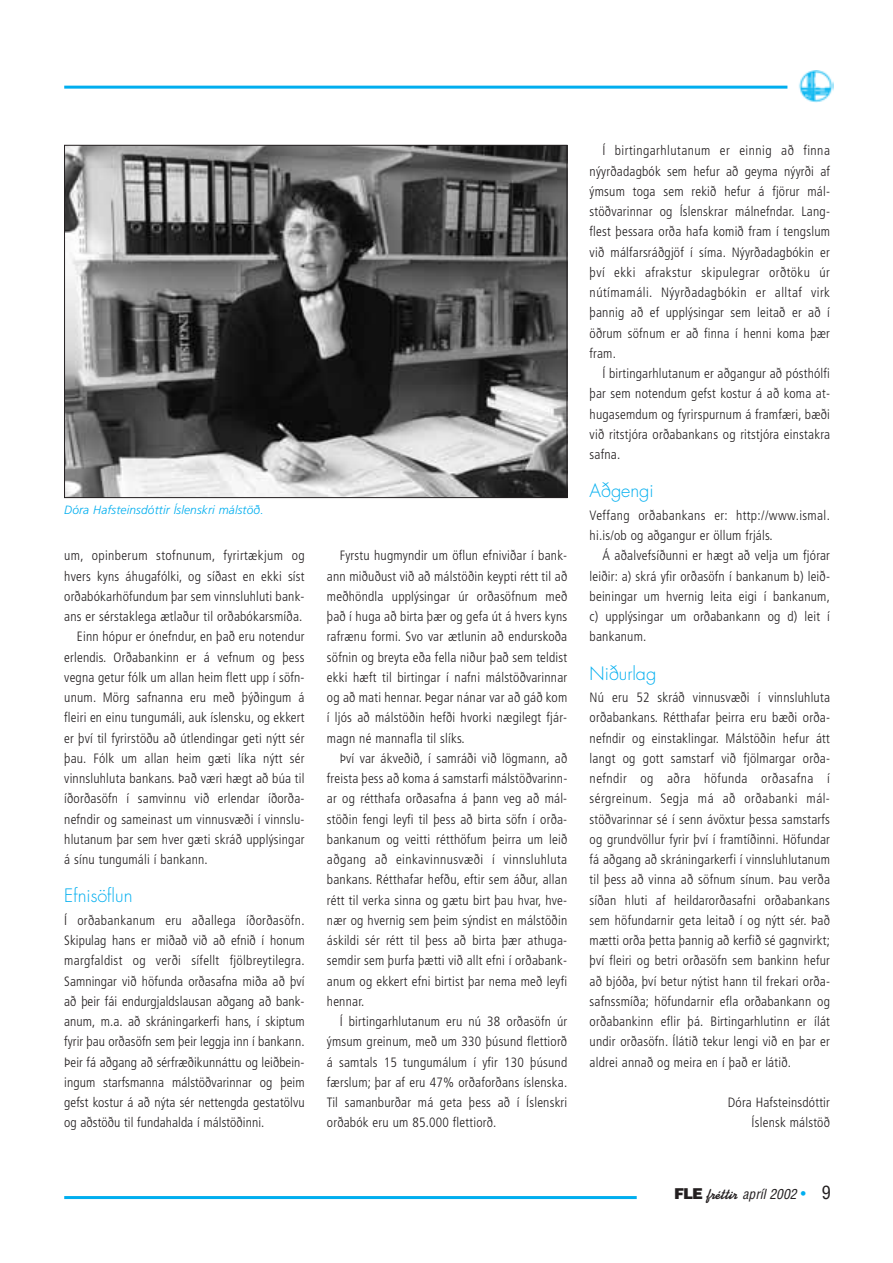
<style>
.page{position:relative;width:893px;height:1263px;background:#fff}
.page>*{position:absolute;margin:0;border:0;box-sizing:border-box;transform-origin:0 0}
.t1{font:300 18px "Futura";color:#00aeef}
.t2{font:300 condensed 13.5px/20.2px "Frutiger";letter-spacing:.015em;color:#231f20;text-align:justify}
.t3{font:italic condensed 13.5px "Helvetica";color:#231f20}
.t4{font:italic 300 12px "Frutiger";letter-spacing:.01em;color:#00aeef}
.s1{font-weight:900;font-style:normal;font-stretch:normal;font-size:15px}
.s2{font-family:"Koffee D";font-weight:700;font-style:normal;font-stretch:normal;font-size:15px}
.s3{font-style:normal;font-size:15px;color:#00aeef}
.s4{font-style:normal;font-size:18px}
</style>
<div class="page">
<hr style="left:64px;top:86px;width:723px;height:3px;background:#00aeef">
<hr style="left:64px;top:1196px;width:572px;height:3px;background:#00aeef">
<img style="left:798px;top:70px;width:35px;height:33px">
<img style="left:66px;top:147px;width:499px;height:349px">
<p class="t4" style="left:64px;top:505px;width:201px">Dóra Hafsteinsdóttir Íslenskri málstöð.</p>
<p class="t2" style="left:64px;top:547px;width:242px">um, opinberum stofnunum, fyrirtækjum og</p>
<p class="t2" style="left:64px;top:567px;width:242px">hvers kyns áhugafólki, og síðast en ekki síst</p>
<p class="t2" style="left:64px;top:587px;width:242px">orðabókarhöfundum þar sem vinnsluhluti bank-</p>
<p class="t2" style="left:64px;top:607px;width:240px">ans er sérstaklega ætlaður til orðabókarsmíða.</p>
<p class="t2" style="left:77px;top:628px;width:229px">Einn hópur er ónefndur, en það eru notendur</p>
<p class="t2" style="left:64px;top:648px;width:242px">erlendis. Orðabankinn er á vefnum og þess</p>
<p class="t2" style="left:64px;top:668px;width:242px">vegna getur fólk um allan heim flett upp í söfn-</p>
<p class="t2" style="left:64px;top:688px;width:242px">unum. Mörg safnanna eru með þýðingum á</p>
<p class="t2" style="left:64px;top:709px;width:242px">fleiri en einu tungumáli, auk íslensku, og ekkert</p>
<p class="t2" style="left:64px;top:729px;width:242px">er því til fyrirstöðu að útlendingar geti nýtt sér</p>
<p class="t2" style="left:64px;top:749px;width:242px">þau. Fólk um allan heim gæti líka nýtt sér</p>
<p class="t2" style="left:64px;top:769px;width:242px">vinnsluhluta bankans. Það væri hægt að búa til</p>
<p class="t2" style="left:64px;top:790px;width:242px">íðorðasöfn í samvinnu við erlendar íðorða-</p>
<p class="t2" style="left:64px;top:810px;width:242px">nefndir og sameinast um vinnusvæði í vinnslu-</p>
<p class="t2" style="left:64px;top:830px;width:242px">hlutanum þar sem hver gæti skráð upplýsingar</p>
<p class="t2" style="left:64px;top:850px;width:145px">á sínu tungumáli í bankann.</p>
<h1 class="t1" style="left:64px;top:887px;width:70px">Efnisöflun</h1>
<p class="t2" style="left:64px;top:911px;width:242px">Í orðabankanum eru aðallega íðorðasöfn.<br>Skipulag hans er miðað við að efnið í honum margfaldist og verði sífellt fjölbreytilegra.<br>Samningar við höfunda orðasafna miða að því að þeir fái endurgjaldslausan aðgang að bank&shy;anum, m.a. að skráningarkerfi hans, í skiptum fyrir þau orðasöfn sem þeir leggja inn í bankann.<br>Þeir fá aðgang að sérfræðikunnáttu og leiðbein&shy;ingum starfsmanna málstöðvarinnar og þeim gefst kostur á að nýta sér nettengda gestatölvu og aðstöðu til fundahalda í málstöðinni.</p>
<p class="t2" style="left:327px;top:547px;width:242px;text-indent:13px">Fyrstu hugmyndir um öflun efniviðar í bank&shy;ann miðuðust við að málstöðin keypti rétt til að meðhöndla upplýsingar úr orðasöfnum með það í huga að birta þær og gefa út á hvers kyns rafrænu formi. Svo var ætlunin að endurskoða söfnin og breyta eða fella niður það sem teldist ekki hæft til birtingar í nafni málstöðvarinnar og að mati hennar. Þegar nánar var að gáð kom í ljós að málstöðin hefði hvorki nægilegt fjár&shy;magn né mannafla til slíks.</p>
<p class="t2" style="left:327px;top:749px;width:242px;text-indent:13px">Því var ákveðið, í samráði við lögmann, að freista þess að koma á samstarfi málstöðvarinn&shy;ar og rétthafa orðasafna á þann veg að mál&shy;stöðin fengi leyfi til þess að birta söfn í orða&shy;bankanum og veitti rétthöfum þeirra um leið aðgang að einkavinnusvæði í vinnsluhluta bankans. Rétthafar hefðu, eftir sem áður, allan rétt til verka sinna og gætu birt þau hvar, hve&shy;nær og hvernig sem þeim sýndist en málstöðin áskildi sér rétt til þess að birta þær athuga&shy;semdir sem þurfa þætti við allt efni í orðabank&shy;anum og ekkert efni birtist þar nema með leyfi hennar.</p>
<p class="t2" style="left:327px;top:1012px;width:242px;text-indent:13px">Í birtingarhlutanum eru nú 38 orðasöfn úr ýmsum greinum, með um 330 þúsund flettiorð á samtals 15 tungumálum í yfir 130 þúsund færslum; þar af eru 47% orðaforðans íslenska.<br>Til samanburðar má geta þess að í Íslenskri orðabók eru um 85.000 flettiorð.</p>
<p class="t2" style="left:589px;top:142px;width:242px;text-indent:13px">Í birtingarhlutanum er einnig að finna nýyrðadagbók sem hefur að geyma nýyrði af ýmsum toga sem rekið hefur á fjörur mál&shy;stöðvarinnar og Íslenskrar málnefndar. Lang&shy;flest þessara orða hafa komið fram í tengslum við málfarsráðgjöf í síma. Nýyrðadagbókin er því ekki afrakstur skipulegrar orðtöku úr nútímamáli. Nýyrðadagbókin er alltaf virk þannig að ef upplýsingar sem leitað er að í öðrum söfnum er að finna í henni koma þær fram.</p>
<p class="t2" style="left:589px;top:364px;width:242px;text-indent:13px">Í birtingarhlutanum er aðgangur að pósthólfi þar sem notendum gefst kostur á að koma at&shy;hugasemdum og fyrirspurnum á framfæri, bæði við ritstjóra orðabankans og ritstjóra einstakra safna.</p>
<h1 class="t1" style="left:589px;top:482px;width:65px">Aðgengi</h1>
<p class="t2" style="left:589px;top:506px;width:242px">Veffang orðabankans er: http://www.ismal. hi.is/ob og aðgangur er öllum frjáls.</p>
<p class="t2" style="left:589px;top:547px;width:242px;text-indent:13px">Á aðalvefsíðunni er hægt að velja um fjórar leiðir: a) skrá yfir orðasöfn í bankanum b) leið&shy;beiningar um hvernig leita eigi í bankanum, c) upplýsingar um orðabankann og d) leit í bankanum.</p>
<h1 class="t1" style="left:589px;top:665px;width:68px">Niðurlag</h1>
<p class="t2" style="left:589px;top:688px;width:242px">Nú eru 52 skráð vinnusvæði í vinnsluhluta orðabankans. Rétthafar þeirra eru bæði orða&shy;nefndir og einstaklingar. Málstöðin hefur átt langt og gott samstarf við fjölmargar orða&shy;nefndir og aðra höfunda orðasafna í sérgreinum. Segja má að orðabanki mál&shy;stöðvarinnar sé í senn ávöxtur þessa samstarfs og grundvöllur fyrir því í framtíðinni. Höfundar fá aðgang að skráningarkerfi í vinnsluhlutanum til þess að vinna að söfnum sínum. Þau verða síðan hluti af heildarorðasafni orðabankans sem höfundarnir geta leitað í og nýtt sér. Það mætti orða þetta þannig að kerfið sé gagnvirkt; því fleiri og betri orðasöfn sem bankinn hefur að bjóða, því betur nýtist hann til frekari orða&shy;safnssmíða; höfundarnir efla orðabankann og orðabankinn eflir þá. Birtingarhlutinn er ílát undir orðasöfn. Ílátið tekur lengi við en þar er aldrei annað og meira en í það er látið.</p>
<p class="t2" style="left:728px;top:1093px;width:104px;text-align:right">Dóra Hafsteinsdóttir<br>Íslensk málstöð</p>
<p class="t3" style="left:674px;top:1189px;width:158px"><span class="s1">FLE</span> <span class="s2">fréttir</span> apríl 2002 <span class="s3">•</span> <span class="s4">9</span></p>
</div>
